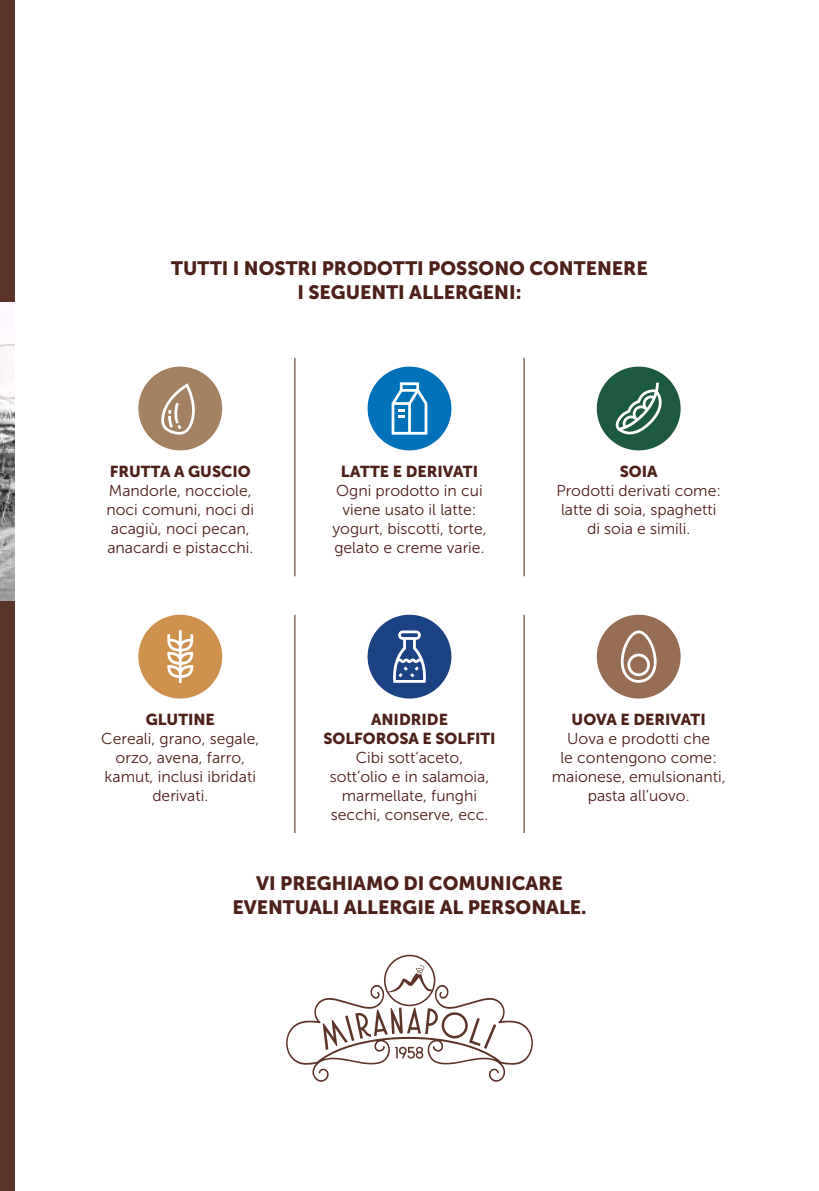
<style>
.page{position:relative;width:819px;height:1191px;background:#fff}
.page>*{position:absolute;margin:0;border:0;box-sizing:border-box;transform-origin:0 0}
.t1{font:19.25px/23.1px "Museo Sans 900";color:#4e201a;text-align:center}
.t2{font:15.75px/18.9px "Museo Sans 300";color:#4e201a;text-align:center}
.t3{font:15.75px/18.9px "Museo Sans 900";color:#4e201a;text-align:center}
</style>
<div class="page">
<div style="left:0;top:0;width:15px;height:1191px;background:#5c3328"></div>
<img style="left:0;top:302px;width:15px;height:298px">
<div style="left:596px;top:366px;width:84px;height:84px;background:#1d593f;border-radius:50%"></div>
<svg style="left:615px;top:382px;width:47px;height:52px"></svg>
<div style="left:138px;top:366px;width:84px;height:84px;background:#a48161;border-radius:50%"></div>
<div style="left:367px;top:366px;width:84px;height:84px;background:#0171b9;border-radius:50%"></div>
<svg style="left:391px;top:382px;width:36px;height:53px"></svg>
<hr style="left:294px;top:358px;width:1px;height:218px;background:#4e201a">
<hr style="left:523px;top:358px;width:1px;height:218px;background:#4e201a">
<div style="left:138px;top:615px;width:84px;height:83px;background:#cd904d;border-radius:50%"></div>
<svg style="left:167px;top:630px;width:26px;height:53px"></svg>
<div style="left:367px;top:615px;width:84px;height:83px;background:#1b4283;border-radius:50%"></div>
<svg style="left:393px;top:630px;width:33px;height:53px"></svg>
<div style="left:596px;top:615px;width:84px;height:83px;background:#976d54;border-radius:50%"></div>
<svg style="left:620px;top:630px;width:36px;height:53px"></svg>
<hr style="left:294px;top:615px;width:1px;height:218px;background:#4e201a">
<hr style="left:523px;top:615px;width:1px;height:218px;background:#4e201a">
<svg style="left:161px;top:383px;width:34px;height:52px"></svg>
<svg style="left:286px;top:954px;width:247px;height:128px"></svg>
<p class="t1" style="left:171px;top:257px;width:478px">TUTTI I NOSTRI PRODOTTI POSSONO CONTENERE<br>I SEGUENTI ALLERGENI:</p>
<p class="t3" style="left:110px;top:462px;width:143px">FRUTTA A GUSCIO</p>
<p class="t2" style="left:106px;top:481px;width:149px;text-align:left">Mandorle, nocciole, noci comuni, noci di acagiù, noci pecan, anacardi e pistacchi.</p>
<p class="t3" style="left:146px;top:710px;width:71px">GLUTINE</p>
<p class="t2" style="left:101px;top:729px;width:159px">Cereali, grano, segale, orzo, avena, farro, kamut, inclusi ibridati derivati.</p>
<p class="t3" style="left:341px;top:462px;width:139px">LATTE E DERIVATI</p>
<p class="t2" style="left:332px;top:481px;width:156px">Ogni prodotto in cui viene usato il latte: yogurt, biscotti, torte, gelato e creme varie.</p>
<p class="t3" style="left:619px;top:462px;width:39px">SOIA</p>
<p class="t2" style="left:556px;top:481px;width:166px">Prodotti derivati come: latte di soia, spaghetti di soia e simili.</p>
<p class="t3" style="left:323px;top:710px;width:174px">ANIDRIDE<br>SOLFOROSA E SOLFITI</p>
<p class="t2" style="left:330px;top:748px;width:161px">Cibi sott’aceto, sott’olio e in salamoia, marmellate, funghi secchi, conserve, ecc.</p>
<p class="t3" style="left:571px;top:710px;width:136px">UOVA E DERIVATI</p>
<p class="t2" style="left:552px;top:729px;width:175px">Uova e prodotti che<br>le contengono come: maionese, emulsionanti, pasta all’uovo.</p>
<p class="t1" style="left:232px;top:872px;width:355px">VI PREGHIAMO DI COMUNICARE<br>EVENTUALI ALLERGIE AL PERSONALE.</p>
</div>
